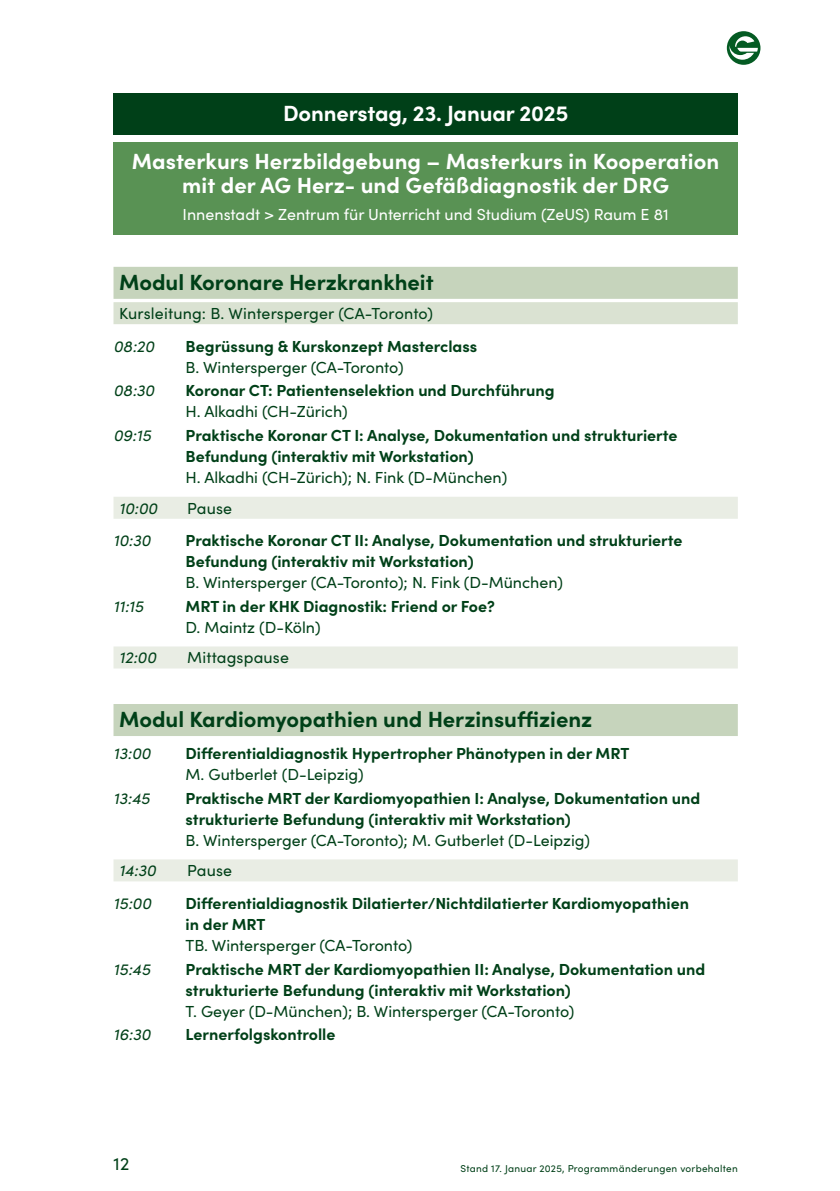
<style>
.page{position:relative;width:840px;height:1191px;background:#fff}
.page>*{position:absolute;margin:0;border:0;box-sizing:border-box;transform-origin:0 0}
.t1{font:700 22px/23.6px "Sofia Pro";letter-spacing:.005em;color:#fff;text-align:center}
.t2{font:700 22px "Sofia Pro";color:#004018}
.t3{font:18px "Sofia Pro";color:#004018}
.t4{font:700 16px/21px "Sofia Pro";color:#004018}
.t5{font:16px "Sofia Pro";color:#004018}
.t6{font:italic 16px "Sofia Pro";color:#004018}
.t7{font:16px "Sofia Pro";color:#fff}
.t8{font:10px "Sofia Pro";letter-spacing:.025em;color:#004018}
</style>
<div class="page">
<svg style="left:726px;top:31px;width:34px;height:34px"></svg>
<div style="left:113px;top:267px;width:624px;height:32px;background:#c6d4bc"></div>
<div style="left:113px;top:302px;width:624px;height:22px;background:#dae2d2"></div>
<div style="left:113px;top:497px;width:624px;height:22px;background:#e9ede4"></div>
<div style="left:113px;top:646px;width:624px;height:22px;background:#e9ede4"></div>
<div style="left:113px;top:704px;width:624px;height:32px;background:#c6d4bc"></div>
<div style="left:113px;top:859px;width:624px;height:22px;background:#e9ede4"></div>
<div style="left:113px;top:142px;width:624px;height:92px;background:#599254"></div>
<div style="left:113px;top:94px;width:624px;height:41px;background:#004018"></div>
<h1 class="t1" style="left:283px;top:99px;width:287px">Donnerstag, 23. Januar 2025</h1>
<h1 class="t1" style="left:132px;top:148px;width:588px">Masterkurs Herzbildgebung – Masterkurs in Kooperation mit der AG Herz- und Gefäßdiagnostik der DRG</h1>
<p class="t7" style="left:182px;top:203px;width:487px">Innenstadt &gt; Zentrum für Unterricht und Studium (ZeUS) Raum E 81</p>
<h1 class="t2" style="left:119px;top:265px;width:316px">Modul Koronare Herzkrankheit</h1>
<p class="t5" style="left:119px;top:302px;width:315px">Kursleitung: B. Wintersperger (CA-Toronto)</p>
<p class="t6" style="left:113px;top:334px;width:42px">08:20</p>
<p class="t4" style="left:185px;top:334px;width:293px">Begrüssung &amp; Kurskonzept Masterclass</p>
<p class="t5" style="left:185px;top:355px;width:219px">B. Wintersperger (CA-Toronto)</p>
<p class="t6" style="left:113px;top:379px;width:42px">08:30</p>
<p class="t4" style="left:185px;top:379px;width:370px">Koronar CT: Patientenselektion und Durchführung</p>
<p class="t5" style="left:185px;top:400px;width:163px">H. Alkadhi (CH-Zürich)</p>
<p class="t6" style="left:113px;top:424px;width:39px">09:15</p>
<p class="t4" style="left:185px;top:424px;width:493px">Praktische Koronar CT I: Analyse, Dokumentation und strukturierte<br>Befundung (interaktiv mit Workstation)</p>
<p class="t5" style="left:185px;top:466px;width:323px">H. Alkadhi (CH-Zürich); N. Fink (D-München)</p>
<p class="t6" style="left:119px;top:496px;width:40px">10:00</p>
<p class="t5" style="left:187px;top:496px;width:46px">Pause</p>
<p class="t6" style="left:113px;top:529px;width:39px">10:30</p>
<p class="t4" style="left:185px;top:529px;width:498px">Praktische Koronar CT II: Analyse, Dokumentation und strukturierte<br>Befundung (interaktiv mit Workstation)</p>
<p class="t5" style="left:185px;top:571px;width:379px">B. Wintersperger (CA-Toronto); N. Fink (D-München)</p>
<p class="t6" style="left:113px;top:594px;width:31px">11:15</p>
<p class="t4" style="left:185px;top:594px;width:311px">MRT in der KHK Diagnostik: Friend or Foe?</p>
<p class="t5" style="left:185px;top:615px;width:137px">D. Maintz (D-Köln)</p>
<p class="t6" style="left:119px;top:646px;width:38px">12:00</p>
<p class="t5" style="left:187px;top:646px;width:103px">Mittagspause</p>
<h1 class="t2" style="left:119px;top:702px;width:474px">Modul Kardiomyopathien und Herzinsuffizienz</h1>
<p class="t6" style="left:113px;top:741px;width:39px">13:00</p>
<p class="t4" style="left:185px;top:741px;width:445px">Differentialdiagnostik Hypertropher Phänotypen in der MRT</p>
<p class="t5" style="left:185px;top:762px;width:180px">M. Gutberlet (D-Leipzig)</p>
<p class="t6" style="left:113px;top:786px;width:38px">13:45</p>
<p class="t4" style="left:185px;top:786px;width:516px">Praktische MRT der Kardiomyopathien I: Analyse, Dokumentation und strukturierte Befundung (interaktiv mit Workstation)</p>
<p class="t5" style="left:185px;top:828px;width:406px">B. Wintersperger (CA-Toronto); M. Gutberlet (D-Leipzig)</p>
<p class="t6" style="left:119px;top:859px;width:38px">14:30</p>
<p class="t5" style="left:187px;top:859px;width:46px">Pause</p>
<p class="t6" style="left:113px;top:891px;width:39px">15:00</p>
<p class="t4" style="left:185px;top:891px;width:504px">Differentialdiagnostik Dilatierter/Nichtdilatierter Kardiomyopathien in der MRT</p>
<p class="t5" style="left:185px;top:933px;width:228px">TB. Wintersperger (CA-Toronto)</p>
<p class="t6" style="left:113px;top:957px;width:38px">15:45</p>
<p class="t4" style="left:185px;top:957px;width:521px">Praktische MRT der Kardiomyopathien II: Analyse, Dokumentation und strukturierte Befundung (interaktiv mit Workstation)</p>
<p class="t5" style="left:185px;top:999px;width:390px">T. Geyer (D-München); B. Wintersperger (CA-Toronto)</p>
<p class="t6" style="left:113px;top:1023px;width:38px">16:30</p>
<p class="t4" style="left:185px;top:1023px;width:151px">Lernerfolgskontrolle</p>
<p class="t3" style="left:113px;top:1150px;width:17px">12</p>
<p class="t8" style="left:460px;top:1161px;width:278px">Stand 17. Januar 2025, Programmänderungen vorbehalten</p>
</div>
